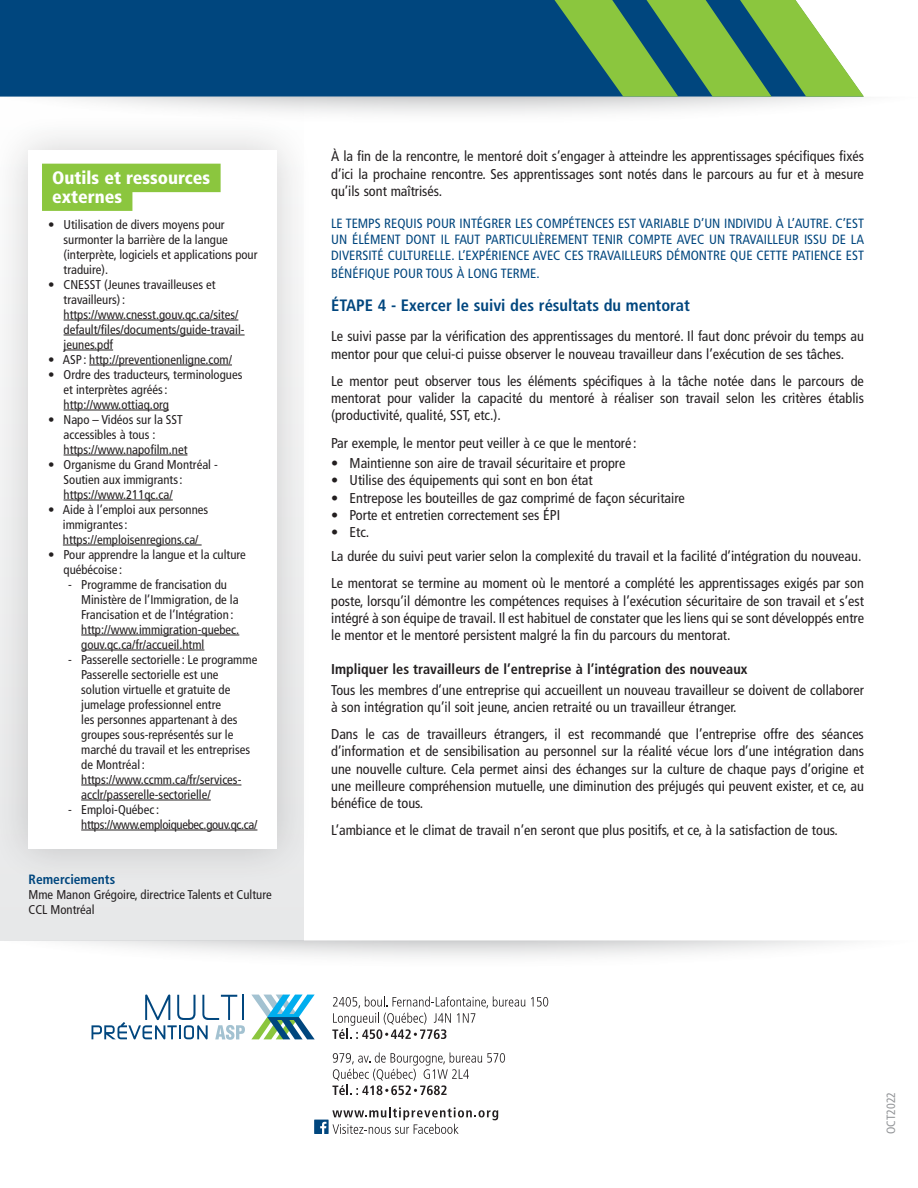
<style>
.page{position:relative;width:918px;height:1188px;background:#fff}
.page>*{position:absolute;margin:0;border:0;box-sizing:border-box;transform-origin:0 0}
.t1{font:900 condensed 18px/18.8px "Frutiger";color:#fff}
.t2{font:700 condensed 16.5px "Frutiger";color:#00467e}
.t3{font:condensed 14.25px/17.2px "Frutiger";color:#231f20;text-align:justify}
.t4{font:700 condensed 14.25px "Frutiger";color:#231f20}
.t5{font:700 condensed 13.5px "Frutiger";color:#00467e}
.t6{font:condensed 13.35px/15.9px "Frutiger";color:#00467e;text-align:justify}
.t7{font:condensed 12.75px/15px "Frutiger";color:#231f20}
.t8{font:condensed 12.75px/15px "Frutiger";letter-spacing:-.025em;color:#231f20}
.t9{font:condensed 12px "Frutiger";color:#939598}
</style>
<div class="page">
<div style="left:0;top:97px;width:304px;height:843px;background:#e7e8e9"></div>
<svg style="left:0;top:0;width:864px;height:114px"></svg>
<svg style="left:0;top:940px;width:849px;height:17px"></svg>
<svg style="left:251px;top:995px;width:64px;height:44px"></svg>
<svg style="left:92px;top:994px;width:153px;height:46px"></svg>
<svg style="left:314px;top:1107px;width:184px;height:27px"></svg>
<svg style="left:531px;top:997px;width:17px;height:10px"></svg>
<svg style="left:332px;top:996px;width:193px;height:43px"></svg>
<svg style="left:332px;top:1052px;width:173px;height:43px"></svg>
<div style="left:0;top:112px;width:316px;height:774px;background:#231f20;opacity:.2"></div>
<div style="left:29px;top:150px;width:248px;height:698px;background:#fff"></div>
<div style="left:42px;top:164px;width:179px;height:28px;background:#8bc63e"></div>
<div style="left:42px;top:182px;width:90px;height:29px;background:#8bc63e"></div>
<hr style="left:64px;top:320px;width:174px;height:1px;background:#231f20">
<hr style="left:64px;top:335px;width:181px;height:1px;background:#231f20">
<hr style="left:64px;top:350px;width:49px;height:1px;background:#231f20">
<hr style="left:89px;top:365px;width:143px;height:1px;background:#231f20">
<hr style="left:64px;top:410px;width:105px;height:1px;background:#231f20">
<hr style="left:64px;top:455px;width:123px;height:1px;background:#231f20">
<hr style="left:64px;top:500px;width:109px;height:1px;background:#231f20">
<hr style="left:63px;top:545px;width:139px;height:1px;background:#231f20">
<hr style="left:81px;top:635px;width:158px;height:1px;background:#231f20">
<hr style="left:81px;top:650px;width:123px;height:1px;background:#231f20">
<hr style="left:81px;top:785px;width:160px;height:1px;background:#231f20">
<hr style="left:81px;top:800px;width:130px;height:1px;background:#231f20">
<hr style="left:81px;top:830px;width:176px;height:1px;background:#231f20">
<p class="t1" style="left:52px;top:168px;width:160px">Outils et ressources externes</p>
<p class="t7" style="left:64px;top:217px;width:195px;text-indent:-16px">• Utilisation de divers moyens pour surmonter la barrière de la langue (interprète, logiciels et applications pour traduire).</p>
<p class="t7" style="left:64px;top:277px;width:183px;text-indent:-16px">• CNESST (Jeunes travailleuses et travailleurs): https://www.cnesst.gouv.qc.ca/sites/ default/files/documents/guide-travail&shy;jeunes.pdf</p>
<p class="t7" style="left:48px;top:352px;width:186px">• ASP : http://preventionenligne.com/</p>
<p class="t7" style="left:64px;top:367px;width:180px;text-indent:-16px">• Ordre des traducteurs, terminologues et interprètes agréés: http://www.ottiaq.org</p>
<p class="t7" style="left:64px;top:412px;width:125px;text-indent:-16px">• Napo – Vidéos sur la SST accessibles à tous : https://www.napofilm.net</p>
<p class="t7" style="left:64px;top:457px;width:156px;text-indent:-16px">• Organisme du Grand Montréal -<br>Soutien aux immigrants: https://www.211qc.ca/</p>
<p class="t7" style="left:63px;top:502px;width:147px;text-indent:-15px">• Aide à l’emploi aux personnes immigrantes: https://emploisenregions.ca/</p>
<p class="t7" style="left:64px;top:547px;width:184px;text-indent:-16px">• Pour apprendre la langue et la culture québécoise :</p>
<p class="t7" style="left:81px;top:577px;width:160px;text-indent:-13px">- Programme de francisation du Ministère de l’Immigration, de la Francisation et de l’Intégration : http://www.immigration-quebec. gouv.qc.ca/fr/accueil.html</p>
<p class="t7" style="left:81px;top:652px;width:178px;text-indent:-13px">- Passerelle sectorielle : Le programme<br>Passerelle sectorielle est une solution virtuelle et gratuite de jumelage professionnel entre<br>les personnes appartenant à des groupes sous-représentés sur le marché du travail et les entreprises de Montréal : https://www.ccmm.ca/fr/services&shy;acclr/passerelle-sectorielle/</p>
<p class="t8" style="left:81px;top:802px;width:178px;text-indent:-13px">- Emploi-Québec: https://www.emploiquebec.gouv.qc.ca/</p>
<p class="t5" style="left:29px;top:872px;width:88px">Remerciements</p>
<p class="t7" style="left:29px;top:888px;width:245px">Mme Manon Grégoire, directrice Talents et Culture<br>CCL Montréal</p>
<p class="t3" style="left:331px;top:148px;width:534px">À la fin de la rencontre, le mentoré doit s’engager à atteindre les apprentissages spécifiques fixés d’ici la prochaine rencontre. Ses apprentissages sont notés dans le parcours au fur et à mesure qu’ils sont maîtrisés.</p>
<p class="t6" style="left:331px;top:216px;width:534px">LE TEMPS REQUIS POUR INTÉGRER LES COMPÉTENCES EST VARIABLE D’UN INDIVIDU À L’AUTRE. C’EST UN ÉLÉMENT DONT IL FAUT PARTICULIÈREMENT TENIR COMPTE AVEC UN TRAVAILLEUR ISSU DE LA DIVERSITÉ CULTURELLE. L’EXPÉRIENCE AVEC CES TRAVAILLEURS DÉMONTRE QUE CETTE PATIENCE EST</p>
<p class="t6" style="left:331px;top:265px;width:210px">BÉNÉFIQUE POUR TOUS À LONG TERME.</p>
<p class="t2" style="left:331px;top:295px;width:360px">ÉTAPE 4 - Exercer le suivi des résultats du mentorat</p>
<p class="t3" style="left:331px;top:328px;width:534px">Le suivi passe par la vérification des apprentissages du mentoré. Il faut donc prévoir du temps au mentor pour que celui-ci puisse observer le nouveau travailleur dans l’exécution de ses tâches.</p>
<p class="t3" style="left:331px;top:372px;width:534px">Le mentor peut observer tous les éléments spécifiques à la tâche notée dans le parcours de mentorat pour valider la capacité du mentoré à réaliser son travail selon les critères établis (productivité, qualité, SST, etc.).</p>
<p class="t3" style="left:331px;top:434px;width:307px">Par exemple, le mentor peut veiller à ce que le mentoré :</p>
<p class="t3" style="left:331px;top:455px;width:296px">• Maintienne son aire de travail sécuritaire et propre</p>
<p class="t3" style="left:331px;top:472px;width:263px">• Utilise des équipements qui sont en bon état</p>
<p class="t3" style="left:331px;top:489px;width:355px">• Entrepose les bouteilles de gaz comprimé de façon sécuritaire</p>
<p class="t3" style="left:331px;top:506px;width:230px">• Porte et entretien correctement ses ÉPI</p>
<p class="t3" style="left:331px;top:520px;width:532px;line-height:24px">• Etc.<br>La durée du suivi peut varier selon la complexité du travail et la facilité d’intégration du nouveau.</p>
<p class="t3" style="left:331px;top:575px;width:534px">Le mentorat se termine au moment où le mentoré a complété les apprentissages exigés par son poste, lorsqu’il démontre les compétences requises à l’exécution sécuritaire de son travail et s’est intégré à son équipe de travail. Il est habituel de constater que les liens qui se sont développés entre le mentor et le mentoré persistent malgré la fin du parcours du mentorat.</p>
<p class="t4" style="left:331px;top:661px;width:418px">Impliquer les travailleurs de l’entreprise à l’intégration des nouveaux</p>
<p class="t3" style="left:331px;top:681px;width:534px">Tous les membres d’une entreprise qui accueillent un nouveau travailleur se doivent de collaborer à son intégration qu’il soit jeune, ancien retraité ou un travailleur étranger.</p>
<p class="t3" style="left:331px;top:726px;width:534px">Dans le cas de travailleurs étrangers, il est recommandé que l’entreprise offre des séances d’information et de sensibilisation au personnel sur la réalité vécue lors d’une intégration dans une nouvelle culture. Cela permet ainsi des échanges sur la culture de chaque pays d’origine et une meilleure compréhension mutuelle, une diminution des préjugés qui peuvent exister, et ce, au bénéfice de tous.</p>
<p class="t3" style="left:331px;top:822px;width:508px">L’ambiance et le climat de travail n’en seront que plus positifs, et ce, à la satisfaction de tous.</p>
<p class="t9" style="left:884px;top:1134px;width:44px;rotate:-90deg">OCT2022</p>
</div>
